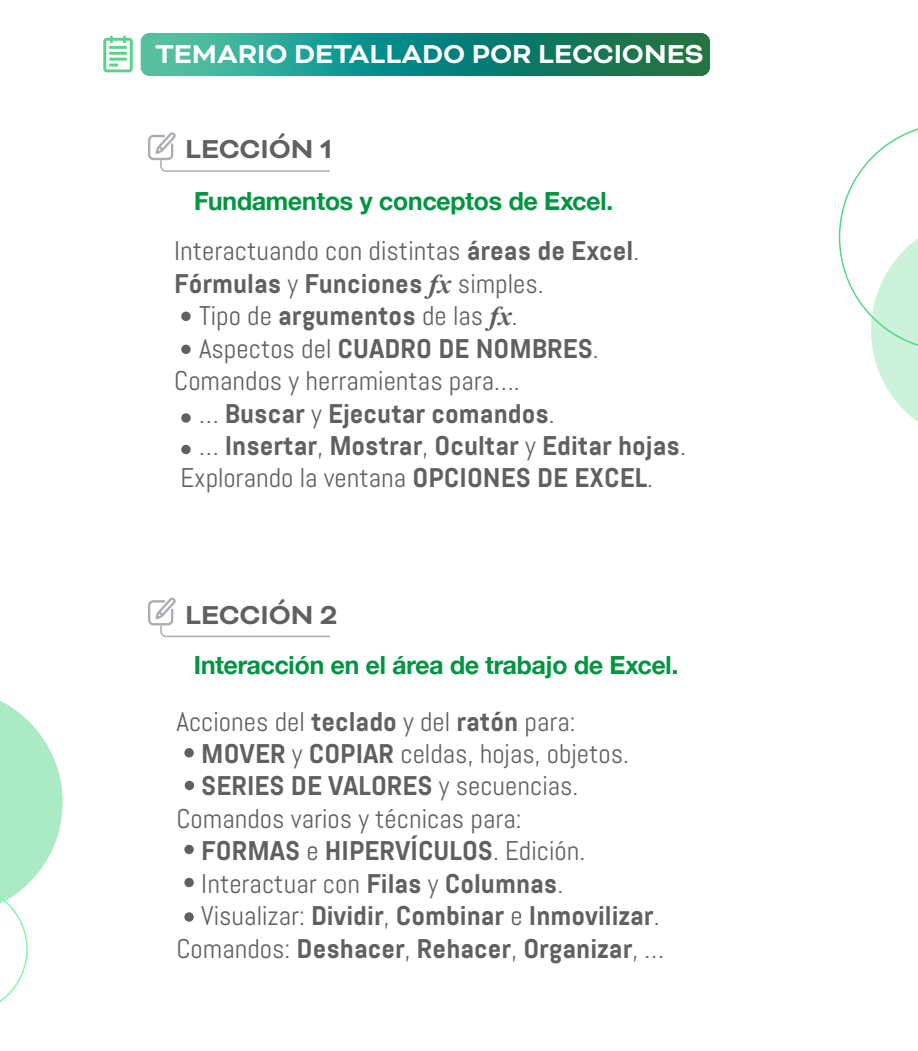
<style>
.page{position:relative;width:918px;height:1051px;background:#fff}
.page>*{position:absolute;margin:0;border:0;box-sizing:border-box;transform-origin:0 0}
.t1{font:700 29.85px "Bicyclette";color:#fff}
.t2{font:700 29.85px "Bicyclette";letter-spacing:-.005em;color:#606060}
.t3{font:700 27px "Abel Pro";color:#606060}
.t4{font:27px "Abel Pro";color:#606060}
.t5{font:700 25.5px "Helvetica";color:#009540}
.s1{font-weight:700}
.s2{font-weight:400}
.s3{font-family:"Times New Roman";font-style:italic}
.s4{font-family:"Times New Roman";font-weight:700;font-style:italic}
</style>
<div class="page">
<svg style="left:0;top:701px;width:63px;height:301px"></svg>
<svg style="left:140px;top:33px;width:570px;height:43px;background:#1f8f7b"></svg>
<svg style="left:103px;top:35px;width:30px;height:37px"></svg>
<svg style="left:148px;top:132px;width:182px;height:40px"></svg>
<svg style="left:148px;top:597px;width:182px;height:40px"></svg>
<svg style="left:839px;top:128px;width:79px;height:294px"></svg>
<div style="left:181px;top:311px;width:10px;height:10px;background:#606060;border-radius:50%"></div>
<div style="left:181px;top:344px;width:10px;height:10px;background:#606060;border-radius:50%"></div>
<div style="left:181px;top:413px;width:10px;height:9px;background:#606060;border-radius:50%"></div>
<svg style="left:181px;top:444px;width:10px;height:10px"></svg>
<div style="left:184px;top:748px;width:10px;height:9px;background:#606060;border-radius:50%"></div>
<div style="left:185px;top:780px;width:9px;height:10px;background:#606060;border-radius:50%"></div>
<div style="left:184px;top:844px;width:10px;height:10px;background:#606060;border-radius:50%"></div>
<div style="left:184px;top:877px;width:10px;height:10px;background:#606060;border-radius:50%"></div>
<div style="left:184px;top:912px;width:10px;height:9px;background:#606060;border-radius:50%"></div>
<p class="t1" style="left:155px;top:35px;width:550px">TEMARIO DETALLADO POR LECCIONES</p>
<p class="t2" style="left:185px;top:131px;width:149px">LECCI”N 1</p>
<p class="t5" style="left:194px;top:187px;width:420px">Fundamentos y conceptos de Excel.</p>
<p class="t4" style="left:174px;top:236px;width:467px">Interactuando con distintas <span class="s1">·reas de Excel</span>.</p>
<p class="t3" style="left:174px;top:268px;width:371px">FÛrmulas <span class="s2">y</span> Funciones <span class="s3">fx</span> <span class="s2">simples.</span></p>
<p class="t4" style="left:199px;top:301px;width:320px">Tipo de <span class="s1">argumentos</span> de las <span class="s4">fx</span>.</p>
<p class="t3" style="left:199px;top:332px;width:401px"><span class="s2">Aspectos del</span> CUADRO DE NOMBRES<span class="s2">.</span></p>
<p class="t4" style="left:174px;top:366px;width:347px">Comandos y herramientas para….</p>
<p class="t3" style="left:199px;top:397px;width:357px"><span class="s2">…</span> Buscar <span class="s2">y</span> Ejecutar comandos<span class="s2">.</span></p>
<p class="t3" style="left:199px;top:430px;width:488px"><span class="s2">…</span> Insertar<span class="s2">,</span> Mostrar<span class="s2">,</span> Ocultar <span class="s2">y</span> Editar hojas<span class="s2">.</span></p>
<p class="t4" style="left:180px;top:463px;width:474px">Explorando la ventana <span class="s1">OPCIONES DE EXCEL</span>.</p>
<p class="t2" style="left:185px;top:596px;width:154px">LECCI”N 2</p>
<p class="t5" style="left:194px;top:650px;width:486px">InteracciÛn en el ·rea de trabajo de Excel.</p>
<p class="t4" style="left:176px;top:706px;width:401px">Acciones del <span class="s1">teclado</span> y del <span class="s1">ratÛn</span> para:</p>
<p class="t4" style="left:201px;top:738px;width:429px"><span class="s1">MOVER</span> y <span class="s1">COPIAR</span> celdas, hojas, objetos.</p>
<p class="t3" style="left:201px;top:770px;width:379px">SERIES DE VALORES <span class="s2">y secuencias.</span></p>
<p class="t4" style="left:176px;top:803px;width:347px">Comandos varios y técnicas para:</p>
<p class="t3" style="left:201px;top:835px;width:385px">FORMAS <span class="s2">e</span> HIPERVÕCULOS<span class="s2">. Edición.</span></p>
<p class="t4" style="left:201px;top:868px;width:363px">Interactuar con <span class="s1">Filas</span> y <span class="s1">Columnas</span>.</p>
<p class="t3" style="left:201px;top:900px;width:460px"><span class="s2">Visualizar:</span> Dividir<span class="s2">,</span> Combinar <span class="s2">e</span> Inmovilizar<span class="s2">.</span></p>
<p class="t3" style="left:176px;top:932px;width:489px"><span class="s2">Comandos:</span> Deshacer<span class="s2">,</span> Rehacer<span class="s2">,</span> Organizar<span class="s2">, …</span></p>
</div>
